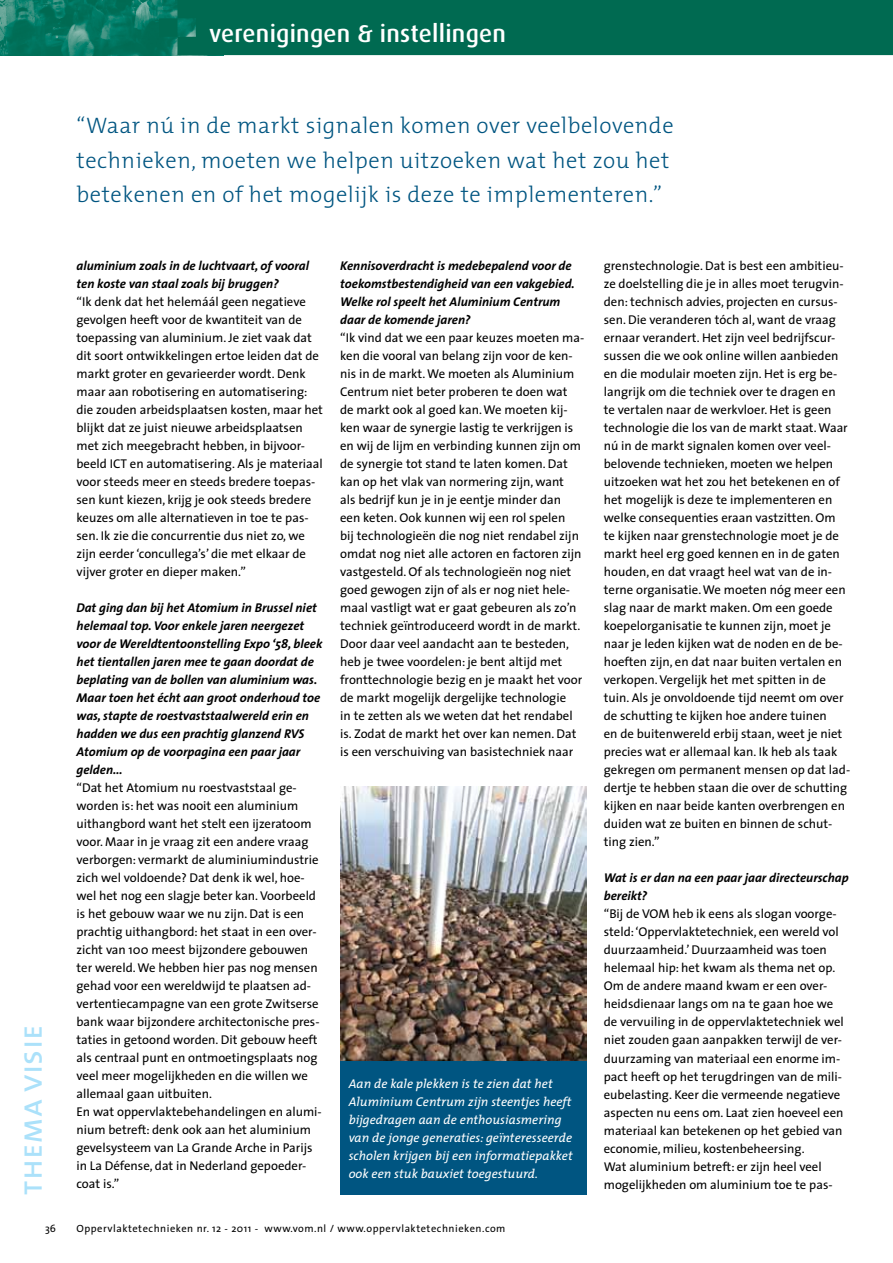
<style>
.page{position:relative;width:893px;height:1263px;background:#fff}
.page>*{position:absolute;margin:0;border:0;box-sizing:border-box;transform-origin:0 0}
.t1{font:33px "The Sans Caps";letter-spacing:.01em;color:#abe1fa}
.t2{font:500 24.3px "Dax";letter-spacing:.01em;color:#fff}
.t3{font:300 22.5px/34.5px "The Mix";letter-spacing:.025em;color:#005581}
.t4{font:12.75px/18px "The Sans";color:#000}
.t5{font:italic 700 12.75px/18px "The Sans";color:#000}
.t6{font:italic 12.75px/18px "The Mix";letter-spacing:.005em;color:#fff}
.t7{font:10.5px "The Sans";letter-spacing:.05em;color:#000}
</style>
<div class="page">
<img style="left:0;top:0;width:159px;height:55px">
<div style="left:159px;top:0;width:734px;height:55px;background:#006a51"></div>
<img style="left:340px;top:787px;width:247px;height:275px">
<div style="left:340px;top:1062px;width:247px;height:133px;background:#005581"></div>
<h2 class="t2" style="left:209px;top:20px;width:298px">verenigingen &amp; instellingen</h2>
<h3 class="t3" style="left:77px;top:108px;width:599px">“Waar nú in de markt signalen komen over veelbelovende technieken, moeten we helpen uitzoeken wat het zou het betekenen en of het mogelijk is deze te implementeren.”</h3>
<h1 class="t1" style="left:3px;top:1195px;width:172px;rotate:-90deg">thema visie</h1>
<p class="t7" style="left:45px;top:1220px;width:12px">36</p>
<p class="t5" style="left:77px;top:256px;width:234px">aluminium zoals in de luchtvaart, of vooral ten koste van staal zoals bij bruggen?</p>
<p class="t4" style="left:77px;top:292px;width:248px">“Ik denk dat het helemáál geen negatieve gevolgen heeft voor de kwantiteit van de toepassing van aluminium. Je ziet vaak dat dit soort ontwikkelingen ertoe leiden dat de markt groter en gevarieerder wordt. Denk maar aan robotisering en automatisering: die zouden arbeidsplaatsen kosten, maar het blijkt dat ze juist nieuwe arbeidsplaatsen met zich meegebracht hebben, in bijvoor&shy;beeld ICT en automatisering. Als je materiaal voor steeds meer en steeds bredere toepas&shy;sen kunt kiezen, krijg je ook steeds bredere keuzes om alle alternatieven in toe te pas&shy;sen. Ik zie die concurrentie dus niet zo, we zijn eerder ‘concullega’s’ die met elkaar de vijver groter en dieper maken.”</p>
<p class="t5" style="left:77px;top:598px;width:247px">Dat ging dan bij het Atomium in Brussel niet helemaal top. Voor enkele jaren neergezet voor de Wereldtentoonstelling Expo ‘58, bleek het tientallen jaren mee te gaan doordat de beplating van de bollen van aluminium was.<br>Maar toen het écht aan groot onderhoud toe was, stapte de roestvaststaalwereld erin en hadden we dus een prachtig glanzend RVS Atomium op de voorpagina een paar jaar gelden…</p>
<p class="t4" style="left:77px;top:778px;width:247px">“Dat het Atomium nu roestvaststaal ge&shy;worden is: het was nooit een aluminium uithangbord want het stelt een ijzeratoom voor. Maar in je vraag zit een andere vraag verborgen: vermarkt de aluminiumindustrie zich wel voldoende? Dat denk ik wel, hoe&shy;wel het nog een slagje beter kan. Voorbeeld is het gebouw waar we nu zijn. Dat is een prachtig uithangbord: het staat in een over&shy;zicht van 100 meest bijzondere gebouwen ter wereld. We hebben hier pas nog mensen gehad voor een wereldwijd te plaatsen ad&shy;vertentiecampagne van een grote Zwitserse bank waar bijzondere architectonische pres&shy;taties in getoond worden. Dit gebouw heeft als centraal punt en ontmoetingsplaats nog veel meer mogelijkheden en die willen we allemaal gaan uitbuiten.<br>En wat oppervlaktebehandelingen en alumi&shy;nium betreft: denk ook aan het aluminium gevelsysteem van La Grande Arche in Parijs in La Défense, dat in Nederland gepoeder&shy;coat is.”</p>
<p class="t5" style="left:340px;top:257px;width:236px">Kennisoverdracht is medebepalend voor de toekomstbestendigheid van een vakgebied.<br>Welke rol speelt het Aluminium Centrum daar de komende jaren?</p>
<p class="t4" style="left:340px;top:328px;width:246px">“Ik vind dat we een paar keuzes moeten ma&shy;ken die vooral van belang zijn voor de ken&shy;nis in de markt. We moeten als Aluminium Centrum niet beter proberen te doen wat<br>de markt ook al goed kan. We moeten kij&shy;ken waar de synergie lastig te verkrijgen is en wij de lijm en verbinding kunnen zijn om de synergie tot stand te laten komen. Dat kan op het vlak van normering zijn, want<br>als bedrijf kun je in je eentje minder dan een keten. Ook kunnen wij een rol spelen<br>bij technologieën die nog niet rendabel zijn omdat nog niet alle actoren en factoren zijn vastgesteld. Of als technologieën nog niet goed gewogen zijn of als er nog niet hele&shy;maal vastligt wat er gaat gebeuren als zo’n techniek geïntroduceerd wordt in de markt.<br>Door daar veel aandacht aan te besteden, heb je twee voordelen: je bent altijd met fronttechnologie bezig en je maakt het voor de markt mogelijk dergelijke technologie<br>in te zetten als we weten dat het rendabel is. Zodat de markt het over kan nemen. Dat is een verschuiving van basistechniek naar</p>
<p class="t6" style="left:349px;top:1074px;width:225px">Aan de kale plekken is te zien dat het Aluminium Centrum zijn steentjes heeft bijgedragen aan de enthousiasmering van de jonge generaties: geïnteresseerde scholen krijgen bij een informatiepakket ook een stuk bauxiet toegestuurd.</p>
<p class="t7" style="left:77px;top:1220px;width:430px">Oppervlaktetechnieken nr. 12 - 2011 - www.vom.nl / www.oppervlaktetechnieken.com</p>
<p class="t4" style="left:604px;top:257px;width:248px">grenstechnologie. Dat is best een ambitieu&shy;ze doelstelling die je in alles moet terugvin&shy;den: technisch advies, projecten en cursus&shy;sen. Die veranderen tóch al, want de vraag ernaar verandert. Het zijn veel bedrijfscur&shy;sussen die we ook online willen aanbieden en die modulair moeten zijn. Het is erg be&shy;langrijk om die techniek over te dragen en<br>te vertalen naar de werkvloer. Het is geen technologie die los van de markt staat. Waar nú in de markt signalen komen over veel&shy;belovende technieken, moeten we helpen uitzoeken wat het zou het betekenen en of het mogelijk is deze te implementeren en welke consequenties eraan vastzitten. Om te kijken naar grenstechnologie moet je de markt heel erg goed kennen en in de gaten houden, en dat vraagt heel wat van de in&shy;terne organisatie. We moeten nóg meer een slag naar de markt maken. Om een goede koepelorganisatie te kunnen zijn, moet je naar je leden kijken wat de noden en de be&shy;hoeften zijn, en dat naar buiten vertalen en verkopen. Vergelijk het met spitten in de tuin. Als je onvoldoende tijd neemt om over de schutting te kijken hoe andere tuinen<br>en de buitenwereld erbij staan, weet je niet precies wat er allemaal kan. Ik heb als taak gekregen om permanent mensen op dat lad&shy;dertje te hebben staan die over de schutting kijken en naar beide kanten overbrengen en duiden wat ze buiten en binnen de schut&shy;ting zien.”</p>
<p class="t5" style="left:604px;top:869px;width:246px">Wat is er dan na een paar jaar directeurschap bereikt?</p>
<p class="t4" style="left:604px;top:905px;width:242px">“Bij de VOM heb ik eens als slogan voorge&shy;steld: ‘Oppervlaktetechniek, een wereld vol duurzaamheid.’ Duurzaamheid was toen helemaal hip: het kwam als thema net op.<br>Om de andere maand kwam er een over&shy;heidsdienaar langs om na te gaan hoe we de vervuiling in de oppervlaktetechniek wel niet zouden gaan aanpakken terwijl de ver&shy;duurzaming van materiaal een enorme im&shy;pact heeft op het terugdringen van de mili&shy;eubelasting. Keer die vermeende negatieve aspecten nu eens om. Laat zien hoeveel een materiaal kan betekenen op het gebied van economie, milieu, kostenbeheersing.<br>Wat aluminium betreft: er zijn heel veel</p>
<p class="t4" style="left:604px;top:1175px;width:230px">mogelijkheden om aluminium toe te pas-</p>
</div>
